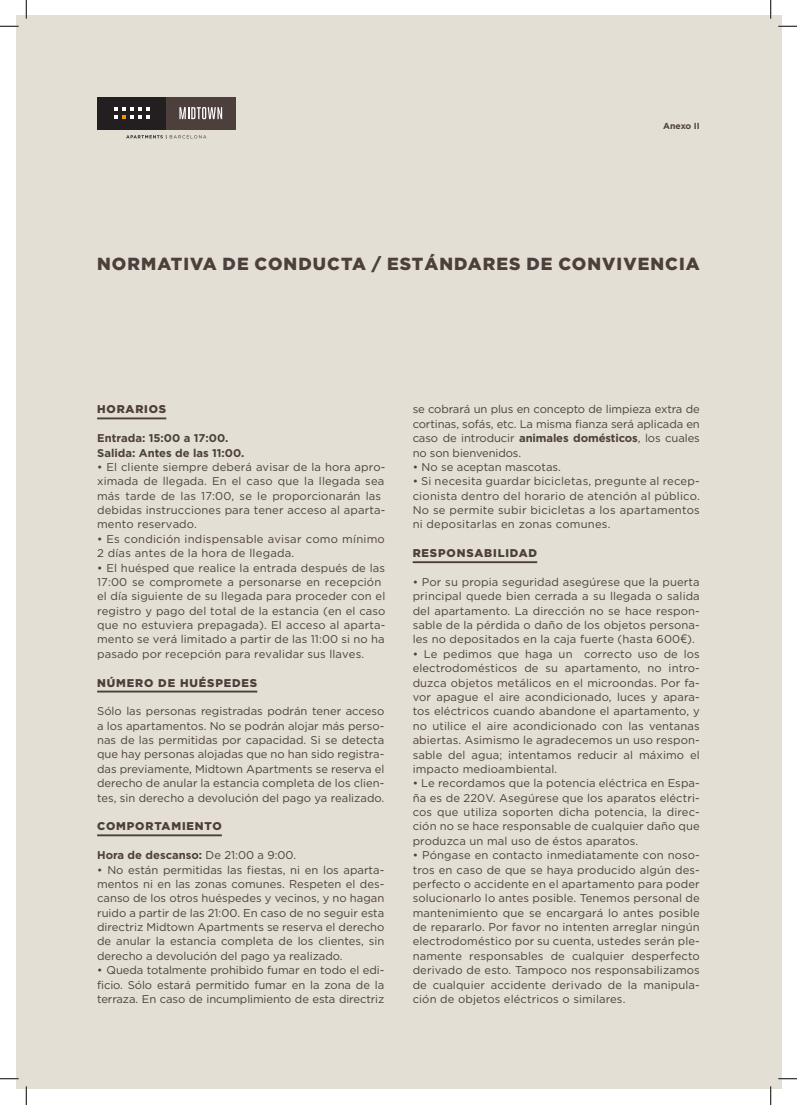
<style>
.page{position:relative;width:797px;height:1105px;background:#fff}
.page>*{position:absolute;margin:0;border:0;box-sizing:border-box;transform-origin:0 0}
.t1{font:900 17.5px "Gotham HTF";letter-spacing:.06em;color:#4d3f3c}
.t2{font:11.25px/14.4px "Gotham HTF";letter-spacing:.01em;color:#4d3f3c;text-align:justify}
.t3{font:700 11.25px/14.4px "Gotham HTF";color:#4d3f3c}
.t4{font:900 11.25px "Gotham HTF";letter-spacing:.075em;color:#4d3f3c}
.t5{font:700 8.75px "Gotham HTF";color:#4d3f3c}
.s1{font-weight:400}
.s2{font-weight:700}
.s3{font-family:"Futura Std"}
</style>
<div class="page">
<div style="left:16px;top:16px;width:765px;height:1073px;background:#e3dfd4"></div>
<hr style="left:97px;top:417px;width:69px;height:2px;background:#4d3f3c">
<hr style="left:97px;top:691px;width:160px;height:1px;background:#4d3f3c">
<hr style="left:97px;top:834px;width:125px;height:2px;background:#4d3f3c">
<hr style="left:412px;top:561px;width:125px;height:2px;background:#4d3f3c">
<div style="left:97px;top:97px;width:69px;height:32px;background:#231f20"></div>
<div style="left:166px;top:97px;width:69px;height:32px;background:#4d3f3c"></div>
<svg style="left:114px;top:107px;width:36px;height:12px"></svg>
<svg style="left:179px;top:107px;width:43px;height:12px"></svg>
<svg style="left:126px;top:135px;width:80px;height:4px"></svg>
<svg style="left:0;top:25px;width:19px;height:2px"></svg>
<svg style="left:778px;top:25px;width:19px;height:2px"></svg>
<svg style="left:0;top:1078px;width:19px;height:1px"></svg>
<svg style="left:778px;top:1078px;width:19px;height:1px"></svg>
<svg style="left:25px;top:0;width:2px;height:19px"></svg>
<svg style="left:25px;top:1086px;width:2px;height:19px"></svg>
<svg style="left:770px;top:0;width:1px;height:19px"></svg>
<svg style="left:770px;top:1086px;width:1px;height:19px"></svg>
<p class="t5" style="left:663px;top:121px;width:38px">Anexo II</p>
<p class="t1" style="left:97px;top:253px;width:604px">NORMATIVA DE CONDUCTA / ESTÁNDARES DE CONVIVENCIA</p>
<p class="t4" style="left:97px;top:403px;width:71px">HORARIOS</p>
<p class="t3" style="left:97px;top:431px;width:149px">Entrada: 15:00 a 17:00.<br>Salida: Antes de las 11:00.</p>
<p class="t2" style="left:97px;top:460px;width:290px;text-align:left">• El cliente siempre deberá avisar de la hora apro&shy;ximada de llegada. En el caso que la llegada sea más tarde de las 17:00, se le proporcionarán las debidas instrucciones para tener acceso al aparta&shy;mento reservado.</p>
<p class="t2" style="left:97px;top:531px;width:289px">• Es condición indispensable avisar como mínimo<br>2 días antes de la hora de llegada.</p>
<p class="t2" style="left:97px;top:560px;width:290px;text-align:left">• El huésped que realice la entrada después de las 17:00 se compromete a personarse en recepción el día siguiente de su llegada para proceder con el registro y pago del total de la estancia (en el caso que no estuviera prepagada). El acceso al aparta&shy;mento se verá limitado a partir de las 11:00 si no ha pasado por recepción para revalidar sus llaves.</p>
<p class="t4" style="left:97px;top:676px;width:162px">NÚMERO DE HUÉSPEDES</p>
<p class="t2" style="left:97px;top:704px;width:289px">Sólo las personas registradas podrán tener acceso a los apartamentos. No se podrán alojar más perso&shy;nas de las permitidas por capacidad. Si se detecta que hay personas alojadas que no han sido registra&shy;das previamente, Midtown Apartments se reserva el derecho de anular la estancia completa de los clien&shy;tes, sin derecho a devolución del pago ya realizado.</p>
<p class="t4" style="left:97px;top:820px;width:126px">COMPORTAMIENTO</p>
<p class="t3" style="left:97px;top:848px;width:200px">Hora de descanso: <span class="s1">De 21:00 a 9:00.</span></p>
<p class="t2" style="left:97px;top:862px;width:289px">• No están permitidas las fiestas, ni en los aparta&shy;mentos ni en las zonas comunes. Respeten el des&shy;canso de los otros huéspedes y vecinos, y no hagan ruido a partir de las 21:00. En caso de no seguir esta directriz Midtown Apartments se reserva el derecho de anular la estancia completa de los clientes, sin derecho a devolución del pago ya realizado.</p>
<p class="t2" style="left:97px;top:963px;width:289px">• Queda totalmente prohibido fumar en todo el edi&shy;ficio. Sólo estará permitido fumar en la zona de la terraza. En caso de incumplimiento de esta directriz</p>
<p class="t2" style="left:412px;top:402px;width:289px">se cobrará un plus en concepto de limpieza extra de cortinas, sofás, etc. La misma fianza será aplicada en caso de introducir <span class="s2">animales domésticos</span>, los cuales no son bienvenidos.</p>
<p class="t2" style="left:412px;top:460px;width:150px">• No se aceptan mascotas.</p>
<p class="t2" style="left:412px;top:474px;width:289px">• Si necesita guardar bicicletas, pregunte al recep&shy;cionista dentro del horario de atención al público.<br>No se permite subir bicicletas a los apartamentos ni depositarlas en zonas comunes.</p>
<p class="t4" style="left:412px;top:547px;width:126px">RESPONSABILIDAD</p>
<p class="t2" style="left:412px;top:575px;width:289px">• Por su propia seguridad asegúrese que la puerta principal quede bien cerrada a su llegada o salida del apartamento. La dirección no se hace respon&shy;sable de la pérdida o daño de los objetos persona&shy;les no depositados en la caja fuerte (hasta 600<span class="s3">€</span>).</p>
<p class="t2" style="left:412px;top:646px;width:289px">• Le pedimos que haga un correcto uso de los electrodomésticos de su apartamento, no intro&shy;duzca objetos metálicos en el microondas. Por fa&shy;vor apague el aire acondicionado, luces y apara&shy;tos eléctricos cuando abandone el apartamento, y no utilice el aire acondicionado con las ventanas abiertas. Asimismo le agradecemos un uso respon&shy;sable del agua; intentamos reducir al máximo el impacto medioambiental.</p>
<p class="t2" style="left:412px;top:776px;width:289px">• Le recordamos que la potencia eléctrica en Espa&shy;ña es de 220V. Asegúrese que los aparatos eléctri&shy;cos que utiliza soporten dicha potencia, la direc&shy;ción no se hace responsable de cualquier daño que produzca un mal uso de éstos aparatos.</p>
<p class="t2" style="left:412px;top:848px;width:289px">• Póngase en contacto inmediatamente con noso&shy;tros en caso de que se haya producido algún des&shy;perfecto o accidente en el apartamento para poder solucionarlo lo antes posible. Tenemos personal de mantenimiento que se encargará lo antes posible de repararlo. Por favor no intenten arreglar ningún electrodoméstico por su cuenta, ustedes serán ple&shy;namente responsables de cualquier desperfecto derivado de esto. Tampoco nos responsabilizamos de cualquier accidente derivado de la manipula&shy;ción de objetos eléctricos o similares.</p>
</div>
